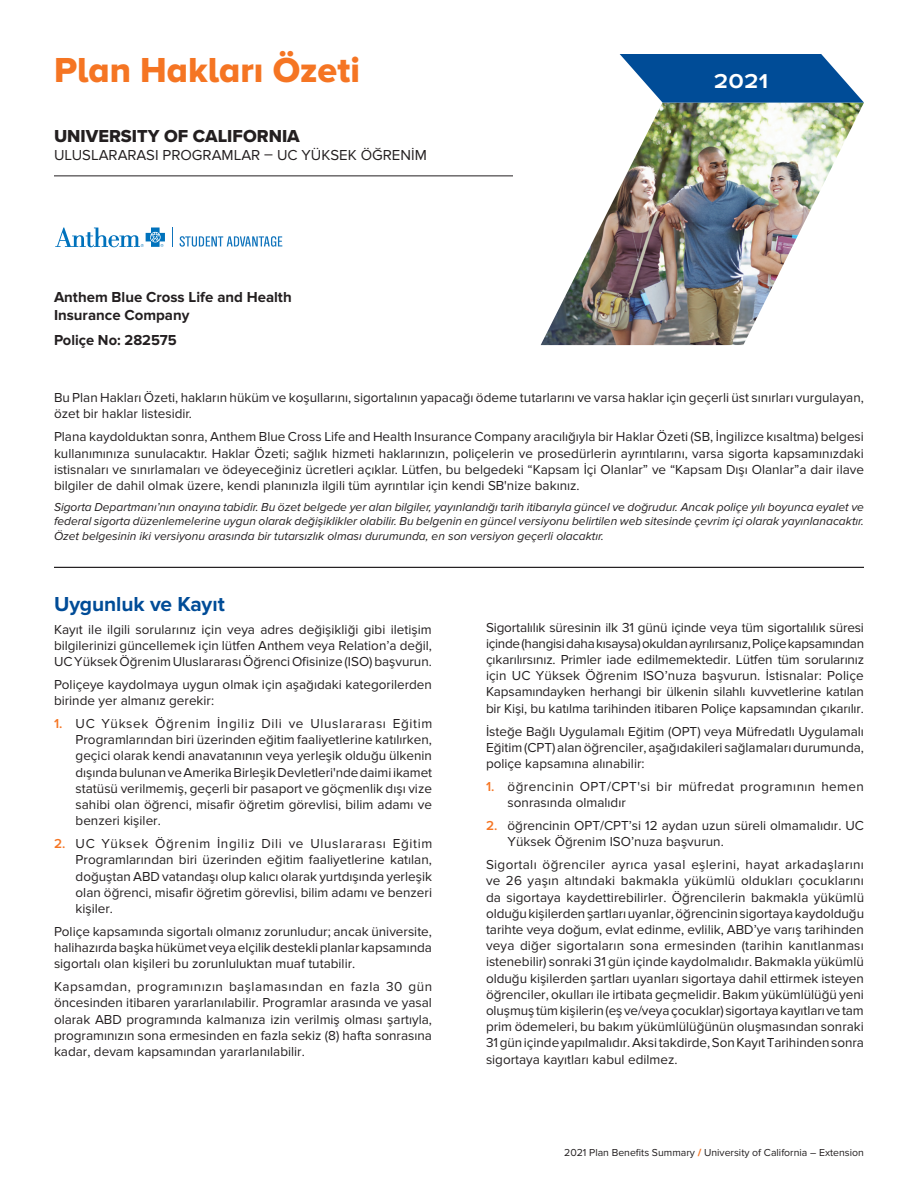
<style>
.page{position:relative;width:918px;height:1188px;background:#fff}
.page>*{position:absolute;margin:0;border:0;box-sizing:border-box;transform-origin:0 0}
.t1{font:36px "Proxima Nova A Extrabld";color:#f57523}
.t2{font:600 25.2px "Proxima Nova";color:#fff}
.Body_-_Heading{font:700 21px "Proxima Nova";letter-spacing:-.005em;color:#004c97}
.t3{font:18px "Proxima Nova A Extrabld";color:#231f20}
.t4{font:700 15px/18px "Proxima Nova";color:#231f20}
.t5{font:15px "Proxima Nova";color:#231f20}
.Body_-_Text{font:13.5px/16.2px "Proxima Nova";color:#231f20;text-align:justify}
.Body_-_Text-2{font:13.5px/16.2px "Proxima Nova";letter-spacing:.03em;color:#231f20}
.t6{font:italic 12px/14.4px "Proxima Nova";color:#231f20;text-align:justify}
.Exclusions__a___b{font:10.5px "Proxima Nova";color:#231f20}
.s1{font-weight:600;color:#f57523}
.s2{font-family:"Proxima Nova A Extrabld";color:#f57523}
</style>
<div class="page">
<img style="left:541px;top:103px;width:323px;height:242px">
<svg style="left:620px;top:54px;width:244px;height:49px"></svg>
<hr style="left:54px;top:176px;width:459px;height:1px;background:#231f20">
<svg style="left:172px;top:227px;width:1px;height:20px"></svg>
<svg style="left:180px;top:236px;width:102px;height:11px"></svg>
<svg style="left:55px;top:228px;width:110px;height:19px"></svg>
<hr style="left:54px;top:567px;width:810px;height:1px;background:#231f20">
<h1 class="t1" style="left:54px;top:49px;width:307px">Plan Hakları Özeti</h1>
<h3 class="t3" style="left:54px;top:126px;width:247px">UNIVERSITY OF CALIFORNIA</h3>
<p class="t5" style="left:54px;top:147px;width:374px">ULUSLARARASI PROGRAMLAR – UC YÜKSEK ÖĞRENIM</p>
<p class="t4" style="left:54px;top:289px;width:239px">Anthem Blue Cross Life and Health<br>Insurance Company</p>
<p class="t4" style="left:54px;top:331px;width:124px">Poliçe No: 282575</p>
<h2 class="t2" style="left:714px;top:65px;width:56px">2021</h2>
<p class="Body_-_Text" style="left:54px;top:390px;width:811px">Bu Plan Hakları Özeti, hakların hüküm ve koşullarını, sigortalının yapacağı ödeme tutarlarını ve varsa haklar için geçerli üst sınırları vurgulayan, özet bir haklar listesidir.</p>
<p class="Body_-_Text" style="left:54px;top:429px;width:812px">Plana kaydolduktan sonra, Anthem Blue Cross Life and Health Insurance Company aracılığıyla bir Haklar Özeti (SB, İngilizce kısaltma) belgesi kullanımınıza sunulacaktır. Haklar Özeti; sağlık hizmeti haklarınızın, poliçelerin ve prosedürlerin ayrıntılarını, varsa sigorta kapsamınızdaki istisnaları ve sınırlamaları ve ödeyeceğiniz ücretleri açıklar. Lütfen, bu belgedeki “Kapsam İçi Olanlar” ve “Kapsam Dışı Olanlar”a dair ilave bilgiler de dahil olmak üzere, kendi planınızla ilgili tüm ayrıntılar için kendi SB'nize bakınız.</p>
<p class="t6" style="left:54px;top:500px;width:812px">Sigorta Departmanı’nın onayına tabidir. Bu özet belgede yer alan bilgiler, yayınlandığı tarih itibarıyla güncel ve doğrudur. Ancak poliçe yılı boyunca eyalet ve federal sigorta düzenlemelerine uygun olarak değişiklikler olabilir. Bu belgenin en güncel versiyonu belirtilen web sitesinde çevrim içi olarak yayınlanacaktır.<br>Özet belgesinin iki versiyonu arasında bir tutarsızlık olması durumunda, en son versiyon geçerli olacaktır.</p>
<p class="Body_-_Heading" style="left:54px;top:592px;width:172px">Uygunluk ve Kayıt</p>
<p class="Body_-_Text" style="left:54px;top:621px;width:379px">Kayıt ile ilgili sorularınız için veya adres değişikliği gibi iletişim bilgilerinizi güncellemek için lütfen Anthem veya Relation’a değil, UC Yüksek Öğrenim Uluslararası Öğrenci Ofisinize (ISO) başvurun.</p>
<p class="Body_-_Text" style="left:54px;top:677px;width:380px">Poliçeye kaydolmaya uygun olmak için aşağıdaki kategorilerden birinde yer almanız gerekir:</p>
<p class="Body_-_Text" style="left:76px;top:716px;width:358px;text-indent:-22px"><span class="s1">1.</span> UC Yüksek Öğrenim İngiliz Dili ve Uluslararası Eğitim Programlarından biri üzerinden eğitim faaliyetlerine katılırken, geçici olarak kendi anavatanının veya yerleşik olduğu ülkenin dışında bulunan ve Amerika Birleşik Devletleri'nde daimi ikamet statüsü verilmemiş, geçerli bir pasaport ve göçmenlik dışı vize sahibi olan öğrenci, misafir öğretim görevlisi, bilim adamı ve benzeri kişiler.</p>
<p class="Body_-_Text" style="left:76px;top:836px;width:358px;text-indent:-22px"><span class="s1">2.</span> UC Yüksek Öğrenim İngiliz Dili ve Uluslararası Eğitim Programlarından biri üzerinden eğitim faaliyetlerine katılan, doğuştan ABD vatandaşı olup kalıcı olarak yurtdışında yerleşik olan öğrenci, misafir öğretim görevlisi, bilim adamı ve benzeri kişiler.</p>
<p class="Body_-_Text" style="left:54px;top:924px;width:380px">Poliçe kapsamında sigortalı olmanız zorunludur; ancak üniversite, halihazırda başka hükümet veya elçilik destekli planlar kapsamında sigortalı olan kişileri bu zorunluluktan muaf tutabilir.</p>
<p class="Body_-_Text" style="left:54px;top:979px;width:380px">Kapsamdan, programınızın başlamasından en fazla 30 gün öncesinden itibaren yararlanılabilir. Programlar arasında ve yasal olarak ABD programında kalmanıza izin verilmiş olması şartıyla, programınızın sona ermesinden en fazla sekiz (8) hafta sonrasına kadar, devam kapsamından yararlanılabilir.</p>
<p class="Body_-_Text" style="left:486px;top:619px;width:380px">Sigortalılık süresinin ilk 31 günü içinde veya tüm sigortalılık süresi içinde (hangisi daha kısaysa) okuldan ayrılırsanız, Poliçe kapsamından çıkarılırsınız. Primler iade edilmemektedir. Lütfen tüm sorularınız için UC Yüksek Öğrenim ISO’nuza başvurun. İstisnalar: Poliçe Kapsamındayken herhangi bir ülkenin silahlı kuvvetlerine katılan bir Kişi, bu katılma tarihinden itibaren Poliçe kapsamından çıkarılır.</p>
<p class="Body_-_Text" style="left:486px;top:723px;width:380px">İsteğe Bağlı Uygulamalı Eğitim (OPT) veya Müfredatlı Uygulamalı Eğitim (CPT) alan öğrenciler, aşağıdakileri sağlamaları durumunda, poliçe kapsamına alınabilir:</p>
<p class="Body_-_Text-2" style="left:508px;top:779px;width:358px;text-indent:-22px"><span class="s1">1.</span> öğrencinin OPT/CPT'si bir müfredat programının hemen sonrasında olmalıdır</p>
<p class="Body_-_Text" style="left:508px;top:818px;width:358px;text-indent:-22px"><span class="s1">2.</span> öğrencinin OPT/CPT’si 12 aydan uzun süreli olmamalıdır. UC<br>Yüksek Öğrenim ISO’nuza başvurun.</p>
<p class="Body_-_Text" style="left:486px;top:857px;width:380px">Sigortalı öğrenciler ayrıca yasal eşlerini, hayat arkadaşlarını ve 26 yaşın altındaki bakmakla yükümlü oldukları çocuklarını da sigortaya kaydettirebilirler. Öğrencilerin bakmakla yükümlü olduğu kişilerden şartları uyanlar, öğrencinin sigortaya kaydolduğu tarihte veya doğum, evlat edinme, evlilik, ABD’ye varış tarihinden veya diğer sigortaların sona ermesinden (tarihin kanıtlanması istenebilir) sonraki 31 gün içinde kaydolmalıdır. Bakmakla yükümlü olduğu kişilerden şartları uyanları sigortaya dahil ettirmek isteyen öğrenciler, okulları ile irtibata geçmelidir. Bakım yükümlülüğü yeni oluşmuş tüm kişilerin (eş ve/veya çocuklar) sigortaya kayıtları ve tam prim ödemeleri, bu bakım yükümlülüğünün oluşmasından sonraki 31 gün içinde yapılmalıdır. Aksi takdirde, Son Kayıt Tarihinden sonra sigortaya kayıtları kabul edilmez.</p>
<p class="Exclusions__a___b" style="left:564px;top:1146px;width:301px">2021 Plan Benefits Summary <span class="s2">/</span> University of California – Extension</p>
</div>
